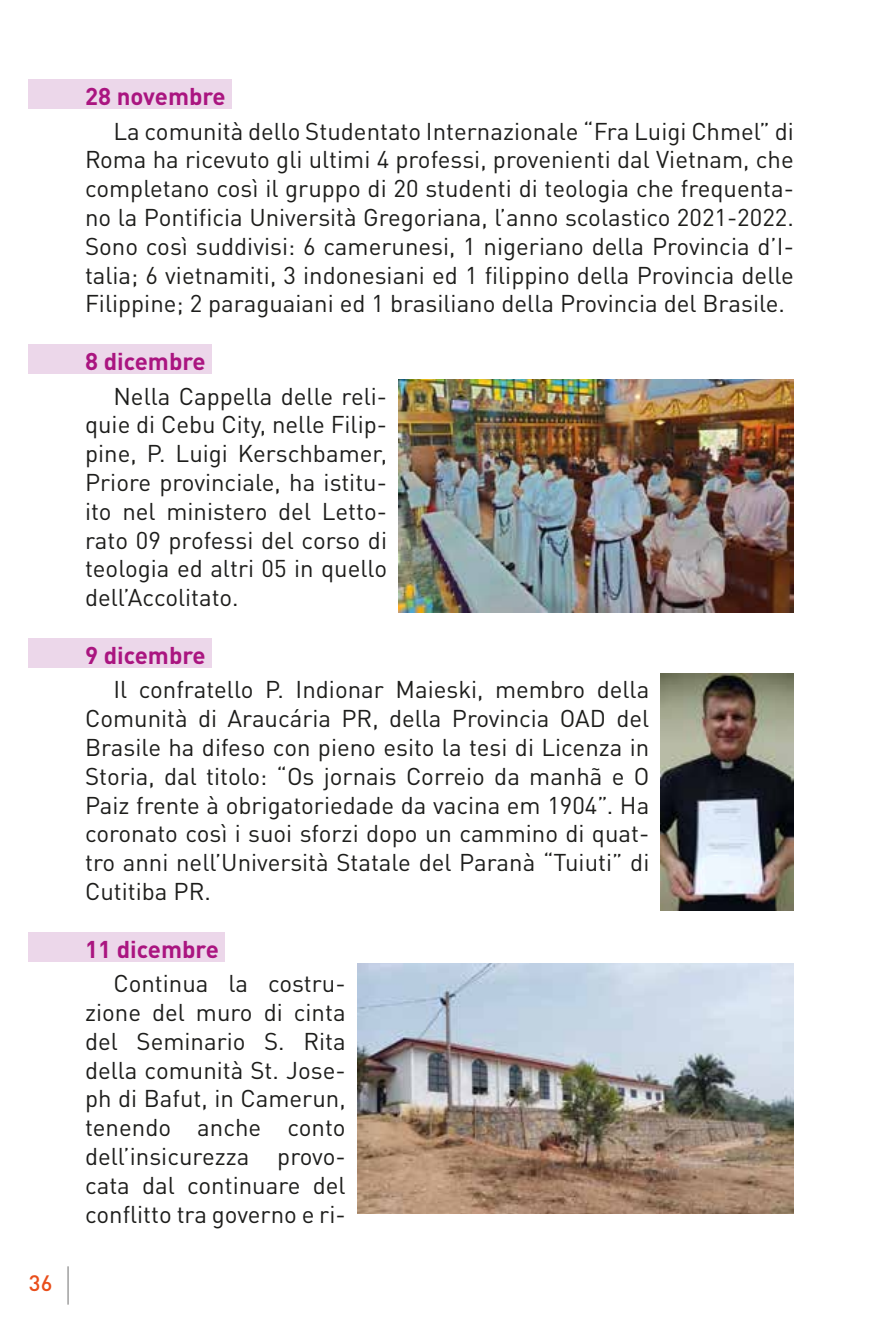
<style>
.page{position:relative;width:879px;height:1333px;background:#fff}
.page>*{position:absolute;margin:0;border:0;box-sizing:border-box;transform-origin:0 0}
.t1{font:24px/28.8px "DIN Pro";color:#1d1d1b;text-align:justify}
.t2{font:700 24px "DIN";color:#aa1580}
.t3{font:500 22px "DIN Pro";color:#e94e1b}
</style>
<div class="page">
<hr style="left:68px;top:1266px;width:1px;height:38px;background:#706f6f">
<div style="left:28px;top:79px;width:203px;height:30px;background:#ecd7ea"></div>
<div style="left:28px;top:344px;width:183px;height:30px;background:#ecd7ea"></div>
<div style="left:28px;top:638px;width:183px;height:30px;background:#ecd7ea"></div>
<div style="left:28px;top:932px;width:196px;height:29px;background:#ecd7ea"></div>
<img style="left:398px;top:380px;width:396px;height:233px">
<img style="left:661px;top:673px;width:133px;height:237px">
<img style="left:357px;top:963px;width:437px;height:250px">
<p class="t3" style="left:29px;top:1264px;width:25px">36</p>
<p class="t2" style="left:85px;top:81px;width:142px">28 novembre</p>
<p class="t1" style="left:85px;top:114px;width:710px;text-indent:28px">La comunità dello Studentato Internazionale “Fra Luigi Chmel” di Roma ha ricevuto gli ultimi 4 professi, provenienti dal Vietnam, che completano così il gruppo di 20 studenti di teologia che frequenta&shy;no la Pontificia Università Gregoriana, l’anno scolastico 2021-2022.<br>Sono così suddivisi: 6 camerunesi, 1 nigeriano della Provincia d’I&shy;talia; 6 vietnamiti, 3 indonesiani ed 1 filippino della Provincia delle Filippine; 2 paraguaiani ed 1 brasiliano della Provincia del Brasile.</p>
<p class="t2" style="left:85px;top:345px;width:122px">8 dicembre</p>
<p class="t1" style="left:85px;top:379px;width:303px;text-indent:28px">Nella Cappella delle reli&shy;quie di Cebu City, nelle Filip&shy;pine, P. Luigi Kerschbamer, Priore provinciale, ha istitu&shy;ito nel ministero del Letto&shy;rato 09 professi del corso di teologia ed altri 05 in quello dell’Accolitato.</p>
<p class="t2" style="left:85px;top:639px;width:122px">9 dicembre</p>
<p class="t1" style="left:85px;top:673px;width:566px;text-indent:28px">Il confratello P. Indionar Maieski, membro della Comunità di Araucária PR, della Provincia OAD del Brasile ha difeso con pieno esito la tesi di Licenza in Storia, dal titolo: “Os jornais Correio da manhã e O Paiz frente à obrigatoriedade da vacina em 1904”. Ha coronato così i suoi sforzi dopo un cammino di quat&shy;tro anni nell’Università Statale del Paranà “Tuiuti” di Cutitiba PR.</p>
<p class="t2" style="left:85px;top:933px;width:135px">11 dicembre</p>
<p class="t1" style="left:85px;top:966px;width:262px;text-indent:28px">Continua la costru&shy;zione del muro di cinta del Seminario S. Rita della comunità St. Jose&shy;ph di Bafut, in Camerun, tenendo anche conto dell’insicurezza provo&shy;cata dal continuare del conflitto tra governo e ri-</p>
</div>
